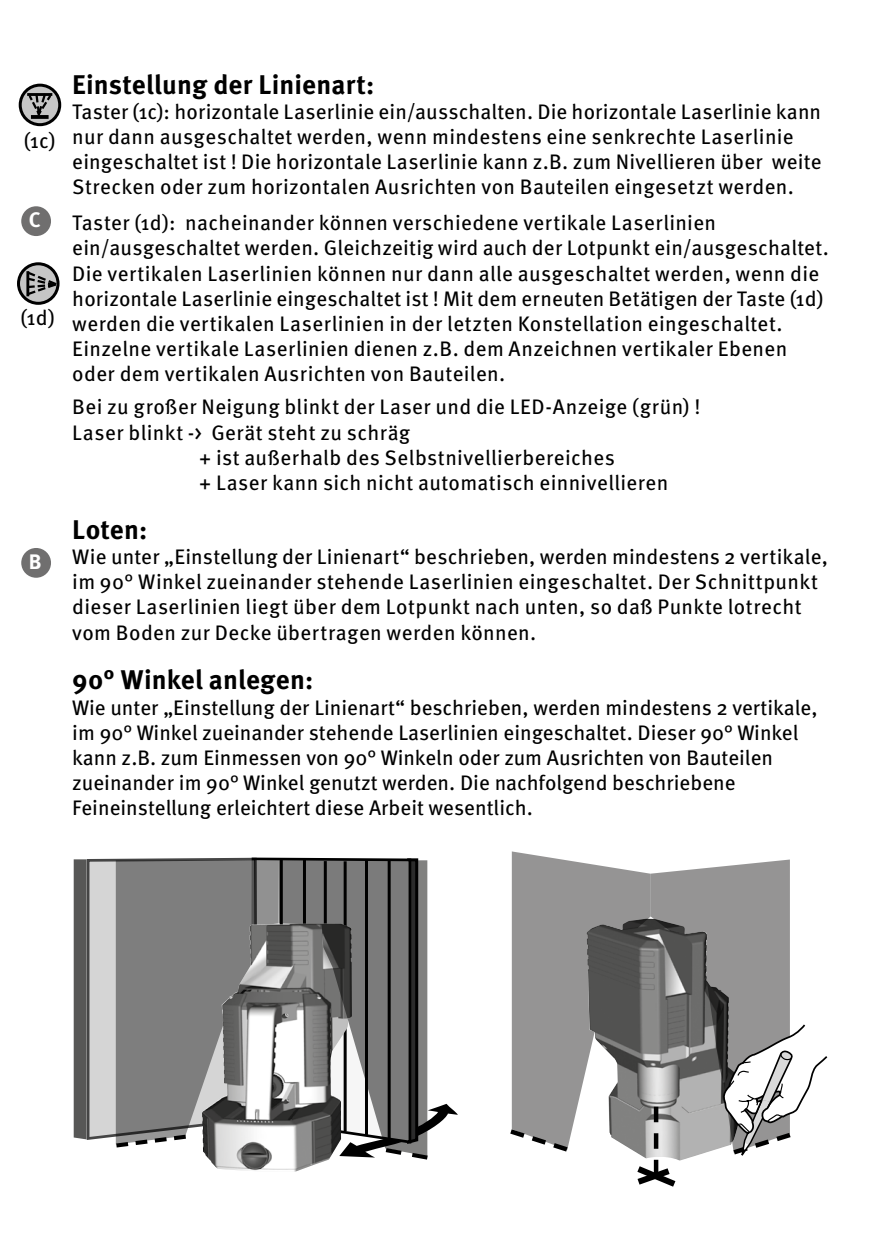
<style>
.page{position:relative;width:893px;height:1259px;background:#fff}
.page>*{position:absolute;margin:0;border:0;box-sizing:border-box;transform-origin:0 0}
.t1{font:700 27px "Meta Pro";letter-spacing:.005em;color:#000}
.t2{font:21px/25.2px "Meta Pro";letter-spacing:.01em;color:#000}
.t3{font:700 21px "Meta Pro";color:#fff}
</style>
<div class="page">
<svg style="left:510px;top:851px;width:318px;height:336px"></svg>
<div style="left:74px;top:859px;width:11px;height:280px;background:#575756"></div>
<svg style="left:85px;top:857px;width:167px;height:283px;background:#bebebe"></svg>
<svg style="left:112px;top:1132px;width:32px;height:16px"></svg>
<svg style="left:116px;top:860px;width:136px;height:284px;background:#808080"></svg>
<img style="left:202px;top:923px;width:50px;height:189px">
<svg style="left:252px;top:857px;width:206px;height:305px"></svg>
<div style="left:23px;top:208px;width:27px;height:26px;background:#706f6f;border-radius:50%"></div>
<div style="left:21px;top:206px;width:30px;height:30px;border:3px solid #706f6f;border-radius:50%"></div>
<div style="left:23px;top:549px;width:27px;height:27px;background:#706f6f;border-radius:50%"></div>
<div style="left:21px;top:548px;width:30px;height:30px;border:3px solid #706f6f;border-radius:50%"></div>
<svg style="left:20px;top:85px;width:40px;height:40px"></svg>
<div style="left:19px;top:84px;width:42px;height:42px;border:3px solid #000;border-radius:50%"></div>
<hr style="left:33px;top:115px;width:14px;height:4px;background:#171717">
<svg style="left:27px;top:92px;width:26px;height:26px"></svg>
<svg style="left:19px;top:264px;width:39px;height:39px"></svg>
<div style="left:17px;top:262px;width:43px;height:43px;border:3px solid #000;border-radius:50%"></div>
<svg style="left:26px;top:270px;width:32px;height:26px"></svg>
<p class="t2" style="left:24px;top:126px;width:33px">(1c)</p>
<p class="t3" style="left:29px;top:203px;width:14px">C</p>
<p class="t2" style="left:20px;top:304px;width:36px">(1d)</p>
<p class="t3" style="left:29px;top:545px;width:14px">B</p>
<p class="t1" style="left:72px;top:63px;width:304px">Einstellung der Linienart:</p>
<p class="t2" style="left:72px;top:97px;width:751px">Taster (1c): horizontale Laserlinie ein/ausschalten. Die horizontale Laserlinie kann nur dann ausgeschaltet werden, wenn mindestens eine senkrechte Laserlinie eingeschaltet ist ! Die horizontale Laserlinie kann z.B. zum Nivellieren über weite Strecken oder zum horizontalen Ausrichten von Bauteilen eingesetzt werden.</p>
<p class="t2" style="left:72px;top:209px;width:758px">Taster (1d): nacheinander können verschiedene vertikale Laserlinien ein/ausgeschaltet werden. Gleichzeitig wird auch der Lotpunkt ein/ausgeschaltet.<br>Die vertikalen Laserlinien können nur dann alle ausgeschaltet werden, wenn die horizontale Laserlinie eingeschaltet ist ! Mit dem erneuten Betätigen der Taste (1d) werden die vertikalen Laserlinien in der letzten Konstellation eingeschaltet.<br>Einzelne vertikale Laserlinien dienen z.B. dem Anzeichnen vertikaler Ebenen oder dem vertikalen Ausrichten von Bauteilen.</p>
<p class="t2" style="left:72px;top:393px;width:630px">Bei zu großer Neigung blinkt der Laser und die LED-Anzeige (grün) !</p>
<p class="t2" style="left:72px;top:418px;width:339px">Laser blinkt -&gt; Gerät steht zu schräg</p>
<p class="t2" style="left:199px;top:443px;width:417px">+ ist außerhalb des Selbstnivellierbereiches</p>
<p class="t2" style="left:199px;top:469px;width:471px">+ Laser kann sich nicht automatisch einnivellieren</p>
<p class="t1" style="left:72px;top:508px;width:77px">Loten:</p>
<p class="t2" style="left:72px;top:543px;width:757px">Wie unter „Einstellung der Linienart“ beschrieben, werden mindestens 2 vertikale, im 90° Winkel zueinander stehende Laserlinien eingeschaltet. Der Schnittpunkt dieser Laserlinien liegt über dem Lotpunkt nach unten, so daß Punkte lotrecht vom Boden zur Decke übertragen werden können.</p>
<p class="t1" style="left:72px;top:659px;width:243px">90° Winkel anlegen:</p>
<p class="t2" style="left:72px;top:693px;width:747px">Wie unter „Einstellung der Linienart“ beschrieben, werden mindestens 2 vertikale, im 90° Winkel zueinander stehende Laserlinien eingeschaltet. Dieser 90° Winkel kann z.B. zum Einmessen von 90° Winkeln oder zum Ausrichten von Bauteilen zueinander im 90° Winkel genutzt werden. Die nachfolgend beschriebene Feineinstellung erleichtert diese Arbeit wesentlich.</p>
</div>
